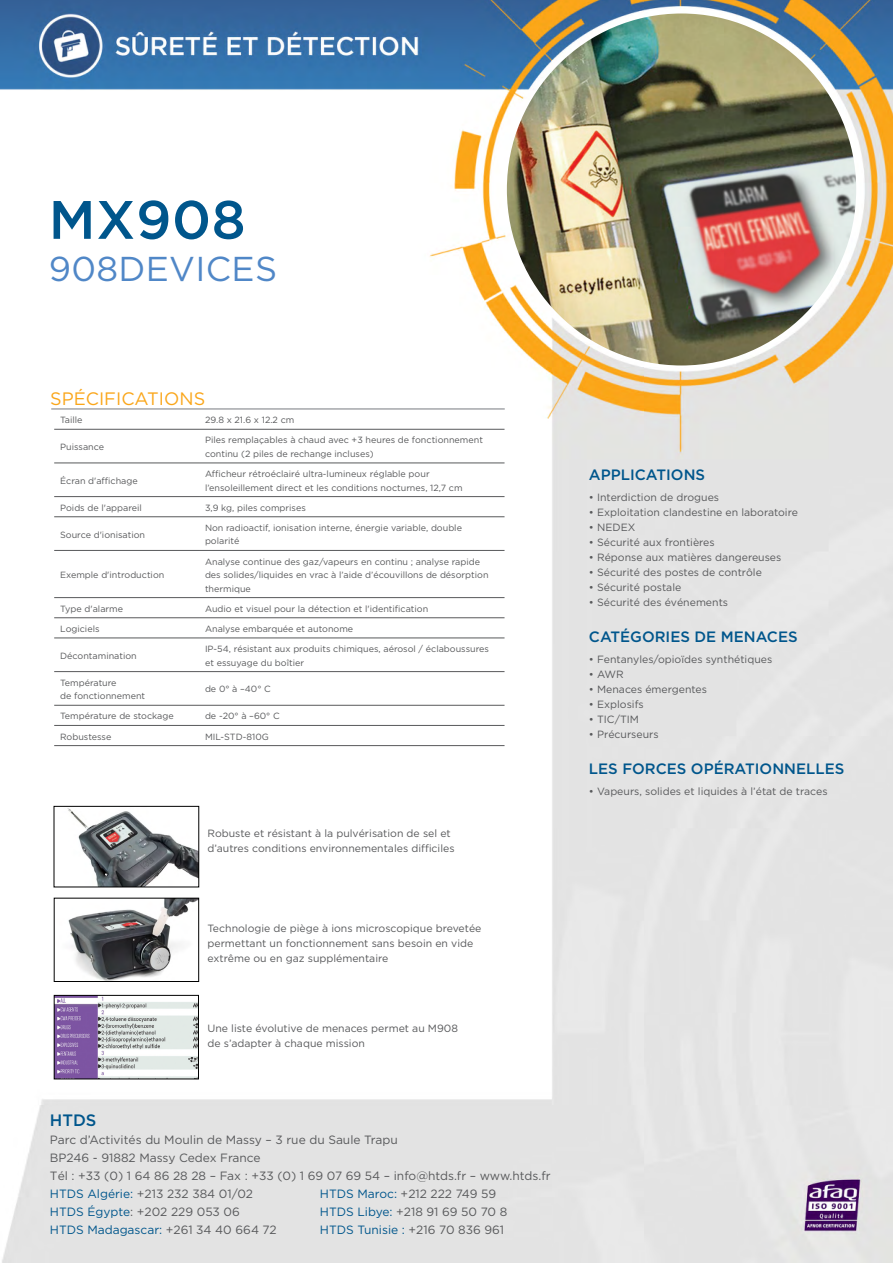
<style>
.page{position:relative;width:893px;height:1263px;background:#fff}
.page>*{position:absolute;margin:0;border:0;box-sizing:border-box;transform-origin:0 0}
.t1{font:500 54px "Gotham";letter-spacing:.01em;color:#00568c}
.t2{font:34.5px "Gotham";letter-spacing:.01em;color:#5087c7}
.t3{font:18px "Gotham";color:#faa61a}
.t4{font:500 16.5px "Gotham";color:#00568c}
.t5{font:500 15px "Gotham";color:#00568c}
.t6{font:12px "Gotham";color:#58595b}
.t7{font:12px "Gotham";color:#00568c}
.t8{font:10.5px/15px "Gotham";color:#58595b}
.t9{font:9px/13.5px "Gotham";color:#58595b}
.s1{color:#00568c}
.s2{color:#58595b}
</style>
<div class="page">
<img style="left:0;top:0;width:893px;height:1263px">
<img style="left:507px;top:14px;width:349px;height:351px">
<hr style="left:51px;top:408px;width:454px;height:2px;background:#a5a7aa">
<hr style="left:54px;top:429px;width:145px;height:1px;background:#58595b">
<hr style="left:199px;top:429px;width:305px;height:1px;background:#58595b">
<hr style="left:54px;top:463px;width:145px;height:1px;background:#58595b">
<hr style="left:199px;top:463px;width:305px;height:1px;background:#58595b">
<hr style="left:54px;top:496px;width:145px;height:1px;background:#58595b">
<hr style="left:199px;top:496px;width:305px;height:1px;background:#58595b">
<hr style="left:54px;top:516px;width:145px;height:1px;background:#58595b">
<hr style="left:199px;top:516px;width:305px;height:1px;background:#58595b">
<hr style="left:54px;top:550px;width:145px;height:1px;background:#58595b">
<hr style="left:199px;top:550px;width:305px;height:1px;background:#58595b">
<hr style="left:54px;top:597px;width:145px;height:1px;background:#58595b">
<hr style="left:199px;top:597px;width:305px;height:1px;background:#58595b">
<hr style="left:54px;top:617px;width:145px;height:1px;background:#58595b">
<hr style="left:199px;top:617px;width:305px;height:1px;background:#58595b">
<hr style="left:54px;top:638px;width:145px;height:1px;background:#58595b">
<hr style="left:199px;top:638px;width:305px;height:1px;background:#58595b">
<hr style="left:54px;top:671px;width:145px;height:1px;background:#58595b">
<hr style="left:199px;top:671px;width:305px;height:1px;background:#58595b">
<hr style="left:54px;top:705px;width:145px;height:1px;background:#58595b">
<hr style="left:199px;top:705px;width:305px;height:1px;background:#58595b">
<hr style="left:54px;top:725px;width:145px;height:1px;background:#58595b">
<hr style="left:199px;top:725px;width:305px;height:1px;background:#58595b">
<hr style="left:54px;top:745px;width:145px;height:1px;background:#58595b">
<hr style="left:199px;top:745px;width:305px;height:1px;background:#58595b">
<img style="left:56px;top:808px;width:141px;height:77px">
<div style="left:54px;top:806px;width:145px;height:81px;border:1px solid #000"></div>
<img style="left:56px;top:900px;width:141px;height:80px">
<div style="left:54px;top:898px;width:145px;height:84px;border:1px solid #000"></div>
<img style="left:56px;top:997px;width:141px;height:80px">
<div style="left:54px;top:995px;width:145px;height:84px;border:1px solid #000"></div>
<h1 class="t1" style="left:49px;top:189px;width:198px">MX908</h1>
<h2 class="t2" style="left:49px;top:249px;width:230px">908DEVICES</h2>
<h3 class="t3" style="left:50px;top:389px;width:156px">SPÉCIFICATIONS</h3>
<p class="t9" style="left:60px;top:413px;width:24px">Taille</p>
<p class="t9" style="left:60px;top:440px;width:45px">Puissance</p>
<p class="t9" style="left:60px;top:474px;width:79px">Écran d'affichage</p>
<p class="t9" style="left:60px;top:501px;width:83px">Poids de 'l appareil</p>
<p class="t9" style="left:60px;top:528px;width:86px">Source d'ionisation</p>
<p class="t9" style="left:60px;top:568px;width:106px">Exemple d'introduction</p>
<p class="t9" style="left:60px;top:602px;width:64px">Type d'alarme</p>
<p class="t9" style="left:60px;top:622px;width:41px">Logiciels</p>
<p class="t9" style="left:60px;top:649px;width:78px">Décontamination</p>
<p class="t9" style="left:60px;top:676px;width:58px">Température</p>
<p class="t9" style="left:60px;top:689px;width:87px">de fonctionnement</p>
<p class="t9" style="left:60px;top:709px;width:115px">Température de stockage</p>
<p class="t9" style="left:60px;top:729px;width:53px">Robustesse</p>
<p class="t9" style="left:205px;top:413px;width:91px">29.8 x 21.6 x 12.2 cm</p>
<p class="t9" style="left:205px;top:433px;width:279px">Piles remplaçables à chaud avec +3 heures de fonctionnement</p>
<p class="t9" style="left:205px;top:447px;width:170px">continu (2 piles de rechange incluses(</p>
<p class="t9" style="left:205px;top:467px;width:226px">Afficheur rétroéclairé ultra-lumineux réglable pour</p>
<p class="t9" style="left:205px;top:480px;width:259px">’l ensoleillement direct et les conditions nocturnes, 12,7 cm</p>
<p class="t9" style="left:205px;top:501px;width:102px">3,9 kg, piles comprises</p>
<p class="t9" style="left:205px;top:521px;width:258px">Non radioactif, ionisation interne, énergie variable, double</p>
<p class="t9" style="left:205px;top:534px;width:36px">polarité</p>
<p class="t9" style="left:205px;top:554px;width:285px">Analyse continue des gaz/vapeurs en continu ; analyse rapide des solides/liquides en vrac ’là aide d’écouvillons de désorption thermique</p>
<p class="t9" style="left:205px;top:602px;width:225px">Audio et visuel pour la détection et 'l identification</p>
<p class="t9" style="left:205px;top:622px;width:150px">Analyse embarquée et autonome</p>
<p class="t9" style="left:205px;top:642px;width:285px">IP-54, résistant aux produits chimiques, aérosol / éclaboussures</p>
<p class="t9" style="left:205px;top:655px;width:101px">et essuyage du boîtier</p>
<p class="t9" style="left:205px;top:682px;width:67px">de 0° à –40° C</p>
<p class="t9" style="left:205px;top:709px;width:76px">de -20° à –60° C</p>
<p class="t9" style="left:205px;top:729px;width:65px">MIL-STD-810G</p>
<p class="t8" style="left:207px;top:826px;width:249px">Robuste et résistant laà pulvérisation de sel et d’autres conditions environnementales difficiles</p>
<p class="t8" style="left:207px;top:920px;width:275px">Technologie de piège à ions microscopique brevetée permettant un fonctionnement sans besoin en vide extrême ou en gaz supplémentaire</p>
<p class="t8" style="left:207px;top:1020px;width:252px">Une liste évolutive de menaces permet au M908 de ’s adapter à chaque mission</p>
<h3 class="t4" style="left:50px;top:1111px;width:48px">HTDS</h3>
<h3 class="t6" style="left:50px;top:1133px;width:349px">Parc d’Activités du Moulin de Massy – 3 rue du Saule Trapu</h3>
<h3 class="t6" style="left:50px;top:1151px;width:212px">BP246 - 91882 Massy Cedex France</h3>
<h3 class="t6" style="left:50px;top:1169px;width:502px">Tél : +33 (0) 1 64 86 28 28 – Fax : +33 (0) 1 69 07 69 54 – info@htds f r. – www.htds f r.</h3>
<h3 class="t6" style="left:320px;top:1187px;width:178px"><span class="s1">HTDS Maroc:</span> +212 222 749 59</h3>
<h3 class="t6" style="left:50px;top:1187px;width:205px"><span class="s1">HTDS Algérie:</span> +213 232 384 01/02</h3>
<h3 class="t6" style="left:50px;top:1205px;width:191px"><span class="s1">HTDS Égypte</span>: +202 229 053 06</h3>
<h3 class="t7" style="left:50px;top:1223px;width:228px">HTDS Madagascar: <span class="s2">+261 34 40 664 72</span></h3>
<h3 class="t6" style="left:320px;top:1205px;width:189px"><span class="s1">HTDS Libye:</span> +218 91 69 50 70 8</h3>
<h3 class="t7" style="left:320px;top:1223px;width:186px">HTDS Tunisie : <span class="s2">+216 70 836 961</span></h3>
<h3 class="t5" style="left:589px;top:466px;width:118px">APPLICATIONS</h3>
<p class="t8" style="left:589px;top:490px;width:132px">• Interdiction de drogues</p>
<p class="t8" style="left:589px;top:505px;width:210px">• Exploitation clandestine en laboratoire</p>
<p class="t8" style="left:589px;top:520px;width:48px">• NEDEX</p>
<p class="t8" style="left:589px;top:535px;width:127px">• Sécurité aux frontières</p>
<p class="t8" style="left:589px;top:550px;width:194px">• Réponse aux matières dangereuses</p>
<p class="t8" style="left:589px;top:565px;width:174px">• Sécurité des postes de contrôle</p>
<p class="t8" style="left:589px;top:580px;width:94px">• Sécurité postale</p>
<p class="t8" style="left:589px;top:595px;width:141px">• Sécurité des événements</p>
<h3 class="t5" style="left:589px;top:628px;width:210px">CATÉGORIES DE MENACES</h3>
<p class="t8" style="left:589px;top:652px;width:185px">• Fentanyles/opioïdes synthétiques</p>
<p class="t8" style="left:589px;top:667px;width:36px">• AWR</p>
<p class="t8" style="left:589px;top:682px;width:120px">• Menaces émergentes</p>
<p class="t8" style="left:589px;top:697px;width:56px">• Explosifs</p>
<p class="t8" style="left:589px;top:712px;width:52px">• TIC/TIM</p>
<p class="t8" style="left:589px;top:727px;width:71px">• Précurseurs</p>
<h3 class="t5" style="left:589px;top:760px;width:257px">LES FORCES OPÉRATIONNELLES</h3>
<p class="t8" style="left:589px;top:784px;width:240px">• Vapeurs, solides et liquides ’là état de traces</p>
</div>
